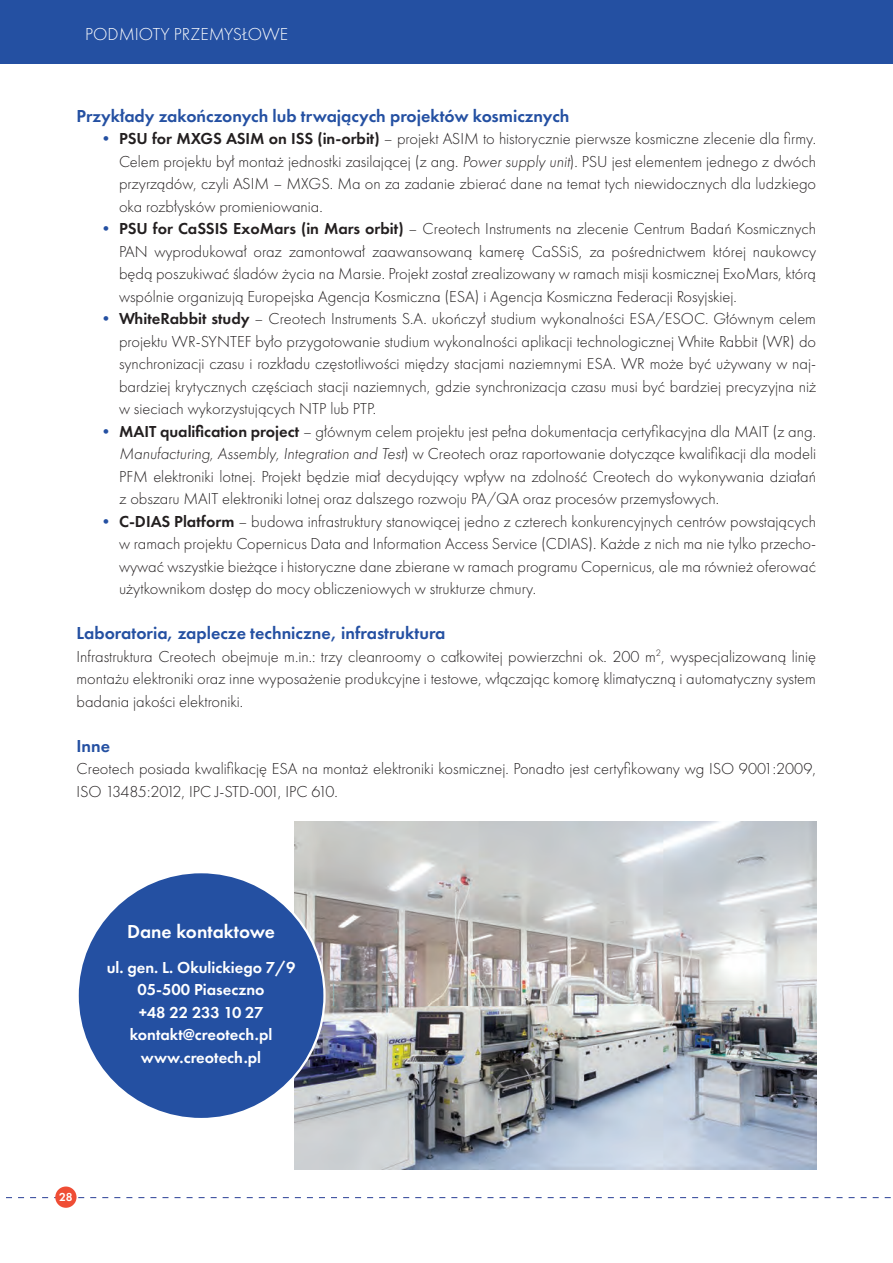
<style>
.page{position:relative;width:893px;height:1263px;background:#fff}
.page>*{position:absolute;margin:0;border:0;box-sizing:border-box;transform-origin:0 0}
.Podrozdział_1_1{font:600 19.5px "Futura PT";color:#fff}
.Pole_miejsca_i_daty{font:600 18px "Futura PT";color:#2450a2}
.t1{font:300 18px "Futura PT";color:#fff}
.Pole_miejsca_i_daty-2{font:300 16.5px/22.5px "Futura PT";color:#231f20;text-align:justify}
.Normalny{font:300 16.5px/22.5px "Futura PT";color:#231f20;text-align:justify}
.Normalny-2{font:600 16.5px/22.5px "Futura PT";color:#fff;text-align:center}
.t2{font:600 12px "Futura PT";color:#fff}
.s1{font-weight:600;color:#2450a2}
.s2{font-weight:600}
.s3{font-style:italic}
</style>
<div class="page">
<svg style="left:6px;top:1197px;width:885px;height:1px"></svg>
<div style="left:55px;top:1186px;width:22px;height:22px;background:#ef4d35;border-radius:50%"></div>
<div style="left:0;top:0;width:893px;height:64px;background:#2450a2"></div>
<img style="left:295px;top:822px;width:521px;height:347px">
<div style="left:78px;top:872px;width:246px;height:247px;background:#2450a2;border-radius:50%"></div>
<p class="t1" style="left:85px;top:24px;width:204px">PODMIOTY PRZEMYSŁOWE</p>
<p class="Pole_miejsca_i_daty" style="left:77px;top:104px;width:494px">Przykłady zakończonych lub trwających projektów kosmicznych</p>
<p class="Pole_miejsca_i_daty-2" style="left:119px;top:127px;width:699px;text-indent:-21px"><span class="s1">•</span> <span class="s2">PSU for MXGS ASIM on ISS (in-orbit)</span> – projekt ASIM to historycznie pierwsze kosmiczne zlecenie dla firmy.<br>Celem projektu był montaż jednostki zasilającej (z ang. <span class="s3">Power supply unit</span>). PSU jest elementem jednego z dwóch przyrządów, czyli ASIM – MXGS. Ma on za zadanie zbierać dane na temat tych niewidocznych dla ludzkiego oka rozbłysków promieniowania.</p>
<p class="Pole_miejsca_i_daty-2" style="left:119px;top:218px;width:699px;text-indent:-21px"><span class="s1">•</span> <span class="s2">PSU for CaSSIS ExoMars (in Mars orbit)</span> – Creotech Instruments na zlecenie Centrum Badań Kosmicznych PAN wyprodukował oraz zamontował zaawansowaną kamerę CaSSiS, za pośrednictwem której naukowcy będą poszukiwać śladów życia na Marsie. Projekt został zrealizowany w ramach misji kosmicznej ExoMars, którą wspólnie organizują Europejska Agencja Kosmiczna (ESA) i Agencja Kosmiczna Federacji Rosyjskiej.</p>
<p class="Pole_miejsca_i_daty-2" style="left:119px;top:308px;width:699px;text-indent:-21px"><span class="s1">•</span> <span class="s2">WhiteRabbit study</span> – Creotech Instruments S.A. ukończył studium wykonalności ESA/ESOC. Głównym celem projektu WR-SYNTEF było przygotowanie studium wykonalności aplikacji technologicznej White Rabbit (WR) do synchronizacji czasu i rozkładu częstotliwości między stacjami naziemnymi ESA. WR może być używany w naj&shy;bardziej krytycznych częściach stacji naziemnych, gdzie synchronizacja czasu musi być bardziej precyzyjna niż w sieciach wykorzystujących NTP lub PTP.</p>
<p class="Pole_miejsca_i_daty-2" style="left:119px;top:420px;width:699px;text-indent:-21px"><span class="s1">•</span> <span class="s2">MAIT qualification project</span> – głównym celem projektu jest pełna dokumentacja certyfikacyjna dla MAIT (z ang.<br><span class="s3">Manufacturing, Assembly, Integration and Test</span>) w Creotech oraz raportowanie dotyczące kwalifikacji dla modeli PFM elektroniki lotnej. Projekt będzie miał decydujący wpływ na zdolność Creotech do wykonywania działań z obszaru MAIT elektroniki lotnej oraz dalszego rozwoju PA/QA oraz procesów przemysłowych.</p>
<p class="Pole_miejsca_i_daty-2" style="left:119px;top:510px;width:698px;text-indent:-21px"><span class="s1">•</span> <span class="s2">C-DIAS Platform</span> – budowa infrastruktury stanowiącej jedno z czterech konkurencyjnych centrów powstających w ramach projektu Copernicus Data and Information Access Service (CDIAS). Każde z nich ma nie tylko przecho&shy;wywać wszystkie bieżące i historyczne dane zbierane w ramach programu Copernicus, ale ma również oferować użytkownikom dostęp do mocy obliczeniowych w strukturze chmury.</p>
<p class="Pole_miejsca_i_daty" style="left:77px;top:622px;width:370px">Laboratoria, zaplecze techniczne, infrastruktura</p>
<p class="Normalny" style="left:77px;top:645px;width:741px">Infrastruktura Creotech obejmuje m.in.: trzy cleanroomy o całkowitej powierzchni ok. 200 m<sup>2</sup>, wyspecjalizowaną linię montażu elektroniki oraz inne wyposażenie produkcyjne i testowe, włączając komorę klimatyczną i automatyczny system badania jakości elektroniki.</p>
<p class="Pole_miejsca_i_daty" style="left:77px;top:734px;width:35px">Inne</p>
<p class="Normalny" style="left:77px;top:757px;width:741px">Creotech posiada kwalifikację ESA na montaż elektroniki kosmicznej. Ponadto jest certyfikowany wg ISO 9001:2009,<br>ISO 13485:2012, IPC J-STD-001, IPC 610.</p>
<p class="Podrozdział_1_1" style="left:127px;top:919px;width:150px">Dane kontaktowe</p>
<p class="Normalny-2" style="left:107px;top:956px;width:190px">ul. gen. L. Okulickiego 7/9<br>05-500 Piaseczno</p>
<p class="Normalny-2" style="left:139px;top:1001px;width:126px">+48 22 233 10 27</p>
<p class="Normalny-2" style="left:130px;top:1023px;width:144px">kontakt@creotech.pl</p>
<p class="Normalny-2" style="left:141px;top:1046px;width:122px">www.creotech.pl</p>
<p class="t2" style="left:59px;top:1189px;width:15px">28</p>
</div>
